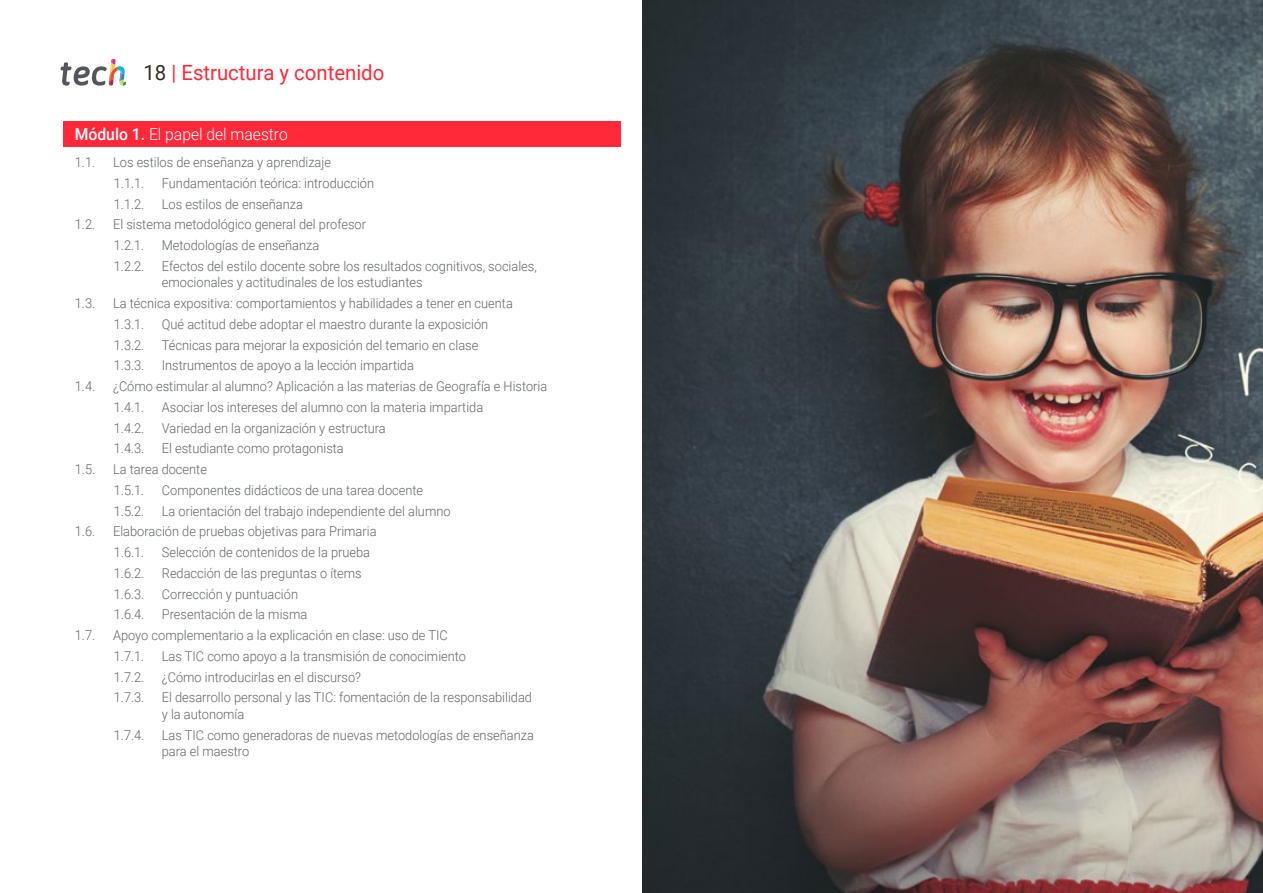
<style>
.page{position:relative;width:1263px;height:893px;background:#fff}
.page>*{position:absolute;margin:0;border:0;box-sizing:border-box;transform-origin:0 0}
.t1{font:21px "Roboto";color:#ff293a}
.t2{font:300 16.5px "Roboto";color:#fff;scale:.95 1}
.t3{font:300 13.5px/20.7px "Roboto";color:#61646a;scale:.95 1}
.s1{color:#312e20}
.s2{font-weight:500}
</style>
<div class="page">
<div style="left:64px;top:121px;width:557px;height:25px;background:#ff293a"></div>
<img style="left:642px;top:0;width:621px;height:893px">
<svg style="left:61px;top:59px;width:65px;height:27px"></svg>
<h1 class="t1" style="left:144px;top:57px;width:242px"><span class="s1">18</span> | Estructura y contenido</h1>
<p class="t2" style="left:75px;top:123px;width:226px"><span class="s2">Módulo 1.</span> El papel del maestro</p>
<p class="t3" style="left:75px;top:151px;width:23px">1.1.</p>
<p class="t3" style="left:113px;top:151px;width:231px">Los estilos de enseñanza y aprendizaje<br>1.1.1.</p>
<p class="t3" style="left:162px;top:172px;width:225px">Fundamentación teórica: introducción</p>
<p class="t3" style="left:114px;top:193px;width:34px">1.1.2.</p>
<p class="t3" style="left:162px;top:193px;width:150px">Los estilos de enseñanza</p>
<p class="t3" style="left:75px;top:214px;width:23px">1.2.</p>
<p class="t3" style="left:113px;top:214px;width:268px">El sistema metodológico general del profesor<br>1.2.1.</p>
<p class="t3" style="left:162px;top:234px;width:167px">Metodologías de enseñanza</p>
<p class="t3" style="left:114px;top:255px;width:34px">1.2.2.</p>
<p class="t3" style="left:162px;top:257px;width:396px;line-height:16.5px">Efectos del estilo docente sobre los resultados cognitivos, sociales, emocionales y actitudinales de los estudiantes</p>
<p class="t3" style="left:75px;top:292px;width:23px">1.3.</p>
<p class="t3" style="left:113px;top:292px;width:422px">La técnica expositiva: comportamientos y habilidades a tener en cuenta<br>1.3.1.</p>
<p class="t3" style="left:162px;top:313px;width:345px">Qué actitud debe adoptar el maestro durante la exposición</p>
<p class="t3" style="left:114px;top:334px;width:34px">1.3.2.</p>
<p class="t3" style="left:162px;top:334px;width:335px">Técnicas para mejorar la exposición del temario en clase</p>
<p class="t3" style="left:114px;top:355px;width:34px">1.3.3.</p>
<p class="t3" style="left:162px;top:355px;width:267px">Instrumentos de apoyo a la lección impartida</p>
<p class="t3" style="left:75px;top:375px;width:23px">1.4.</p>
<p class="t3" style="left:113px;top:375px;width:458px">¿Cómo estimular al alumno? Aplicación a las materias de Geografía e Historia<br>1.4.1.</p>
<p class="t3" style="left:162px;top:396px;width:340px">Asociar los intereses del alumno con la materia impartida</p>
<p class="t3" style="left:114px;top:417px;width:34px">1.4.2.</p>
<p class="t3" style="left:162px;top:417px;width:237px">Variedad en la organización y estructura</p>
<p class="t3" style="left:114px;top:438px;width:34px">1.4.3.</p>
<p class="t3" style="left:162px;top:438px;width:193px">El estudiante como protagonista</p>
<p class="t3" style="left:75px;top:458px;width:23px">1.5.</p>
<p class="t3" style="left:113px;top:458px;width:100px">La tarea docente<br>1.5.1.</p>
<p class="t3" style="left:162px;top:479px;width:277px">Componentes didácticos de una tarea docente</p>
<p class="t3" style="left:114px;top:500px;width:34px">1.5.2.</p>
<p class="t3" style="left:162px;top:500px;width:305px">La orientación del trabajo independiente del alumno</p>
<p class="t3" style="left:75px;top:521px;width:23px">1.6.</p>
<p class="t3" style="left:113px;top:521px;width:279px">Elaboración de pruebas objetivas para Primaria<br>1.6.1.</p>
<p class="t3" style="left:162px;top:541px;width:221px">Selección de contenidos de la prueba</p>
<p class="t3" style="left:114px;top:562px;width:34px">1.6.2.</p>
<p class="t3" style="left:162px;top:562px;width:212px">Redacción de las preguntas o ítems</p>
<p class="t3" style="left:114px;top:583px;width:34px">1.6.3.</p>
<p class="t3" style="left:162px;top:583px;width:145px">Corrección y puntuación</p>
<p class="t3" style="left:114px;top:604px;width:34px">1.6.4.</p>
<p class="t3" style="left:162px;top:604px;width:155px">Presentación de la misma</p>
<p class="t3" style="left:75px;top:624px;width:23px">1.7.</p>
<p class="t3" style="left:113px;top:624px;width:354px">Apoyo complementario a la explicación en clase: uso de TIC<br>1.7.1.</p>
<p class="t3" style="left:162px;top:645px;width:322px">Las TIC como apoyo a la transmisión de conocimiento</p>
<p class="t3" style="left:114px;top:666px;width:34px">1.7.2.</p>
<p class="t3" style="left:162px;top:666px;width:211px">¿Cómo introducirlas en el discurso?</p>
<p class="t3" style="left:114px;top:687px;width:34px">1.7.3.</p>
<p class="t3" style="left:162px;top:689px;width:391px;line-height:16.5px">El desarrollo personal y las TIC: fomentación de la responsabilidad y la autonomía</p>
<p class="t3" style="left:114px;top:724px;width:34px">1.7.4.</p>
<p class="t3" style="left:162px;top:726px;width:393px;line-height:16.5px">Las TIC como generadoras de nuevas metodologías de enseñanza para el maestro</p>
</div>
